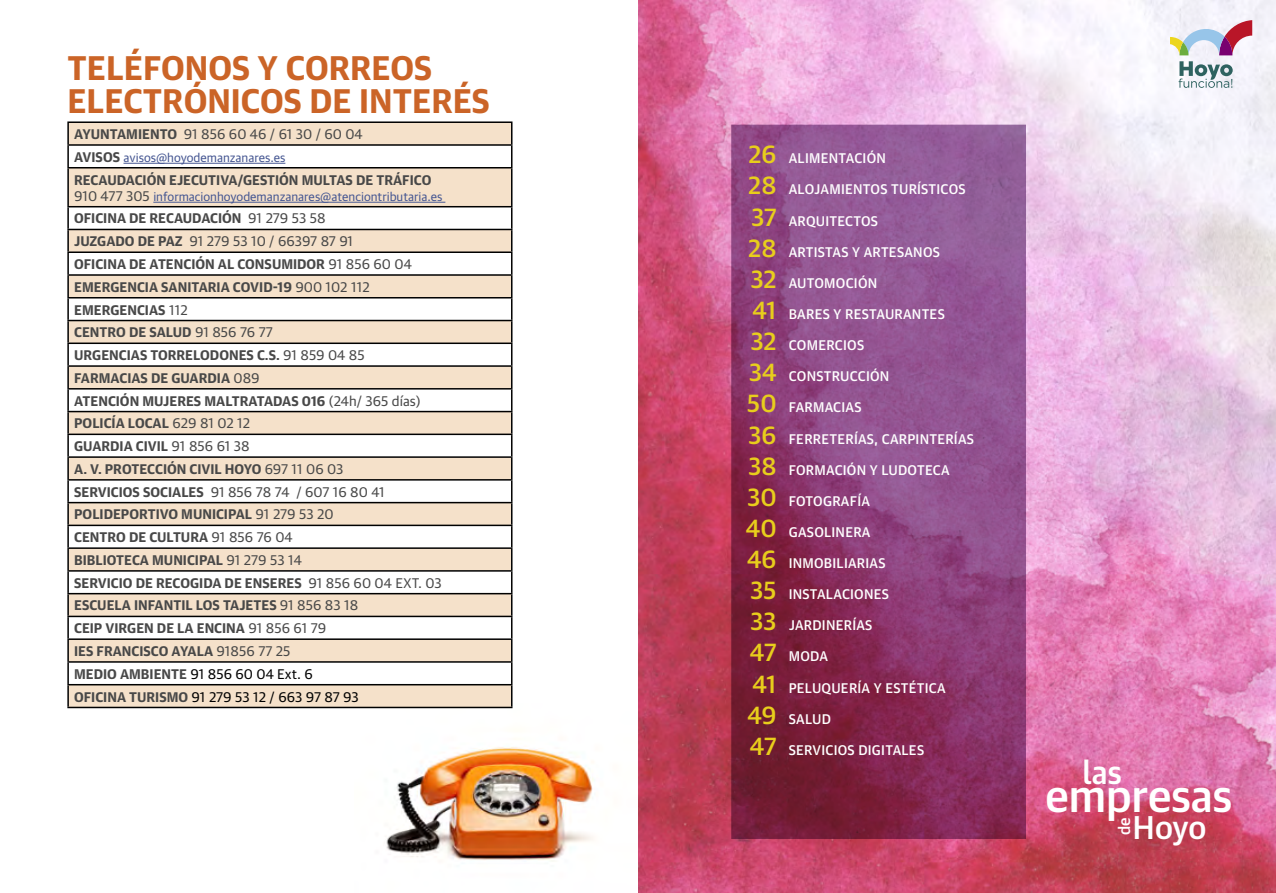
<style>
.page{position:relative;width:1276px;height:893px;background:#fff}
.page>*{position:absolute;margin:0;border:0;box-sizing:border-box;transform-origin:0 0}
.t1{font:500 44.1px "Guardian Sans Text";color:#fff}
.t2{font:700 33px/33px "Guardian Sans Text";color:#cb6427}
.t3{font:500 31.8px "Guardian Sans Text";color:#fff}
.t4{font:500 15.9px "Guardian Sans Text";color:#fff}
.t5{font:700 13.5px/22.8px "Guardian Sans Text";color:#484848}
.t6{font:500 13.5px "Guardian Sans Text";letter-spacing:.015em;color:#fff}
.t7{font:13.5px "Guardian Sans Text";color:#484848}
.t8{font:12px "Guardian Sans Text";color:#465792}
.s1{font-weight:700}
.s2{font-weight:700;font-size:13.5px;color:#484848}
.s3{font-size:13.5px;color:#484848}
.s4{font-weight:400}
.s5{font-weight:400;color:#000}
.s6{font-size:24px;color:#e8ce1c}
</style>
<div class="page">
<img style="left:638px;top:0;width:638px;height:893px">
<svg style="left:1178px;top:61px;width:54px;height:27px"></svg>
<svg style="left:1170px;top:20px;width:82px;height:35px"></svg>
<img style="left:354px;top:704px;width:240px;height:157px">
<svg style="left:69px;top:123px;width:442px;height:584px;fill:#f5e1ca"></svg>
<hr style="left:67px;top:121px;width:445px;height:2px;background:#000">
<hr style="left:67px;top:123px;width:2px;height:21px;background:#000">
<hr style="left:67px;top:144px;width:445px;height:2px;background:#000">
<hr style="left:67px;top:146px;width:2px;height:21px;background:#000">
<svg style="left:511px;top:123px;width:1px;height:44px"></svg>
<hr style="left:67px;top:167px;width:445px;height:1px;background:#000">
<hr style="left:67px;top:168px;width:2px;height:38px;background:#000">
<hr style="left:511px;top:168px;width:1px;height:38px;background:#000">
<hr style="left:67px;top:206px;width:445px;height:1px;background:#000">
<hr style="left:67px;top:207px;width:2px;height:22px;background:#000">
<hr style="left:67px;top:229px;width:445px;height:1px;background:#000">
<hr style="left:67px;top:230px;width:2px;height:21px;background:#000">
<hr style="left:67px;top:251px;width:445px;height:2px;background:#000">
<hr style="left:67px;top:253px;width:2px;height:21px;background:#000">
<hr style="left:67px;top:274px;width:445px;height:2px;background:#000">
<hr style="left:67px;top:276px;width:2px;height:21px;background:#000">
<hr style="left:67px;top:297px;width:445px;height:1px;background:#000">
<hr style="left:67px;top:298px;width:2px;height:22px;background:#000">
<hr style="left:67px;top:320px;width:445px;height:1px;background:#000">
<hr style="left:67px;top:321px;width:2px;height:22px;background:#000">
<hr style="left:67px;top:343px;width:445px;height:1px;background:#000">
<hr style="left:67px;top:344px;width:2px;height:21px;background:#000">
<hr style="left:67px;top:365px;width:445px;height:2px;background:#000">
<hr style="left:67px;top:367px;width:2px;height:21px;background:#000">
<hr style="left:67px;top:388px;width:445px;height:2px;background:#000">
<hr style="left:67px;top:390px;width:2px;height:21px;background:#000">
<hr style="left:67px;top:411px;width:445px;height:1px;background:#000">
<hr style="left:67px;top:412px;width:2px;height:22px;background:#000">
<hr style="left:67px;top:434px;width:445px;height:1px;background:#000">
<hr style="left:67px;top:435px;width:2px;height:21px;background:#000">
<hr style="left:67px;top:456px;width:445px;height:2px;background:#000">
<hr style="left:67px;top:458px;width:2px;height:21px;background:#000">
<hr style="left:67px;top:479px;width:445px;height:2px;background:#000">
<hr style="left:67px;top:481px;width:2px;height:21px;background:#000">
<hr style="left:67px;top:502px;width:445px;height:1px;background:#000">
<hr style="left:67px;top:503px;width:2px;height:22px;background:#000">
<hr style="left:67px;top:525px;width:445px;height:1px;background:#000">
<hr style="left:67px;top:526px;width:2px;height:21px;background:#000">
<hr style="left:67px;top:547px;width:445px;height:2px;background:#000">
<hr style="left:67px;top:549px;width:2px;height:21px;background:#000">
<hr style="left:67px;top:570px;width:445px;height:2px;background:#000">
<hr style="left:67px;top:572px;width:2px;height:21px;background:#000">
<hr style="left:67px;top:593px;width:445px;height:1px;background:#000">
<hr style="left:67px;top:594px;width:2px;height:22px;background:#000">
<hr style="left:67px;top:616px;width:445px;height:1px;background:#000">
<hr style="left:67px;top:617px;width:2px;height:21px;background:#000">
<hr style="left:67px;top:638px;width:445px;height:2px;background:#000">
<hr style="left:67px;top:640px;width:2px;height:21px;background:#000">
<hr style="left:67px;top:661px;width:445px;height:2px;background:#000">
<hr style="left:67px;top:663px;width:2px;height:21px;background:#000">
<hr style="left:67px;top:684px;width:445px;height:1px;background:#000">
<hr style="left:67px;top:685px;width:2px;height:22px;background:#000">
<svg style="left:511px;top:207px;width:1px;height:500px"></svg>
<hr style="left:67px;top:707px;width:445px;height:1px;background:#000">
<hr style="left:123px;top:163px;width:162px;height:1px;background:#465792">
<hr style="left:153px;top:202px;width:292px;height:1px;background:#465792">
<svg style="left:731px;top:125px;width:295px;height:714px;background:#8a4073"></svg>
<h2 class="t2" style="left:67px;top:48px;width:424px">TELÉFONOS Y CORREOS<br>ELECTRÓNICOS DE INTERÉS</h2>
<p class="t7" style="left:74px;top:123px;width:290px"><span class="s1">AYUNTAMIENTO</span> 91 856 60 46 / 61 30 / 60 04</p>
<p class="t8" style="left:74px;top:148px;width:213px"><span class="s2">AVISOS</span> avisos@hoyodemanzanares.es</p>
<p class="t5" style="left:74px;top:167px;width:359px">RECAUDACIÓN EJECUTIVA/GESTIÓN MULTAS DE TRÁFICO</p>
<p class="t8" style="left:74px;top:187px;width:370px"><span class="s3">910 477 305</span> informacionhoyodemanzanares@atenciontributaria.es</p>
<p class="t5" style="left:74px;top:206px;width:369px">OFICINA DE RECAUDACIÓN <span class="s4">91 279 53 58<br></span>JUZGADO DE PAZ <span class="s4">91 279 53 10 / 66397 87 91<br></span>OFICINA DE ATENCIÓN AL CONSUMIDOR <span class="s4">91 856 60 04<br></span>EMERGENCIA SANITARIA COVID-19 <span class="s4">900 102 112<br></span>EMERGENCIAS <span class="s4">112<br></span>CENTRO DE SALUD <span class="s4">91 856 76 77<br></span>URGENCIAS TORRELODONES C.S. <span class="s4">91 859 04 85<br></span>FARMACIAS DE GUARDIA <span class="s4">089<br></span>ATENCIÓN MUJERES MALTRATADAS 016 <span class="s4">(24h/ 365 días)<br></span>POLICÍA LOCAL <span class="s4">629 81 02 12<br></span>GUARDIA CIVIL <span class="s4">91 856 61 38<br></span>A. V. PROTECCIÓN CIVIL HOYO <span class="s4">697 11 06 03<br></span>SERVICIOS SOCIALES <span class="s4">91 856 78 74 / 607 16 80 41<br></span>POLIDEPORTIVO MUNICIPAL <span class="s4">91 279 53 20<br></span>CENTRO DE CULTURA <span class="s4">91 856 76 04<br></span>BIBLIOTECA MUNICIPAL <span class="s4">91 279 53 14<br></span>SERVICIO DE RECOGIDA DE ENSERES <span class="s4">91 856 60 04 EXT. 03<br></span>ESCUELA INFANTIL LOS TAJETES <span class="s4">91 856 83 18<br></span>CEIP VIRGEN DE LA ENCINA <span class="s4">91 856 61 79<br></span>IES FRANCISCO AYALA <span class="s4">91856 77 25<br></span>MEDIO AMBIENTE <span class="s5">91 856 60 04 Ext. 6<br></span>OFICINA TURISMO <span class="s5">91 279 53 12 / 663 97 87 93</span></p>
<p class="t6" style="left:748px;top:147px;width:139px"><span class="s6">26</span> ALIMENTACIÓN</p>
<p class="t6" style="left:748px;top:179px;width:219px"><span class="s6">28</span> ALOJAMIENTOS TURÍSTICOS</p>
<p class="t6" style="left:751px;top:210px;width:128px"><span class="s6">37</span> ARQUITECTOS</p>
<p class="t6" style="left:748px;top:241px;width:193px"><span class="s6">28</span> ARTISTAS Y ARTESANOS</p>
<p class="t6" style="left:751px;top:272px;width:128px"><span class="s6">32</span> AUTOMOCIÓN</p>
<p class="t6" style="left:752px;top:303px;width:194px"><span class="s6">41</span> BARES Y RESTAURANTES</p>
<p class="t6" style="left:751px;top:334px;width:115px"><span class="s6">32</span> COMERCIOS</p>
<p class="t6" style="left:749px;top:365px;width:142px"><span class="s6">34</span> CONSTRUCCIÓN</p>
<p class="t6" style="left:747px;top:396px;width:116px"><span class="s6">50</span> FARMACIAS</p>
<p class="t6" style="left:748px;top:428px;width:227px"><span class="s6">36</span> FERRETERÍAS, CARPINTERÍAS</p>
<p class="t6" style="left:748px;top:459px;width:203px"><span class="s6">38</span> FORMACIÓN Y LUDOTECA</p>
<p class="t6" style="left:747px;top:490px;width:124px"><span class="s6">30</span> FOTOGRAFÍA</p>
<p class="t6" style="left:746px;top:521px;width:126px"><span class="s6">40</span> GASOLINERA</p>
<p class="t6" style="left:747px;top:552px;width:140px"><span class="s6">46</span> INMOBILIARIAS</p>
<p class="t6" style="left:750px;top:583px;width:140px"><span class="s6">35</span> INSTALACIONES</p>
<p class="t6" style="left:750px;top:614px;width:123px"><span class="s6">33</span> JARDINERÍAS</p>
<p class="t6" style="left:750px;top:645px;width:79px"><span class="s6">47</span> MODA</p>
<p class="t6" style="left:752px;top:677px;width:195px"><span class="s6">41</span> PELUQUERÍA Y ESTÉTICA</p>
<p class="t6" style="left:747px;top:708px;width:85px"><span class="s6">49</span> SALUD</p>
<p class="t6" style="left:750px;top:739px;width:176px"><span class="s6">47</span> SERVICIOS DIGITALES</p>
<h3 class="t3" style="left:1082px;top:746px;width:41px">las</h3>
<p class="t4" style="left:1111px;top:835px;width:19px;rotate:-90deg">de</p>
<h1 class="t1" style="left:1045px;top:760px;width:188px">empresas</h1>
<h3 class="t3" style="left:1132px;top:801px;width:75px">Hoyo</h3>
</div>
